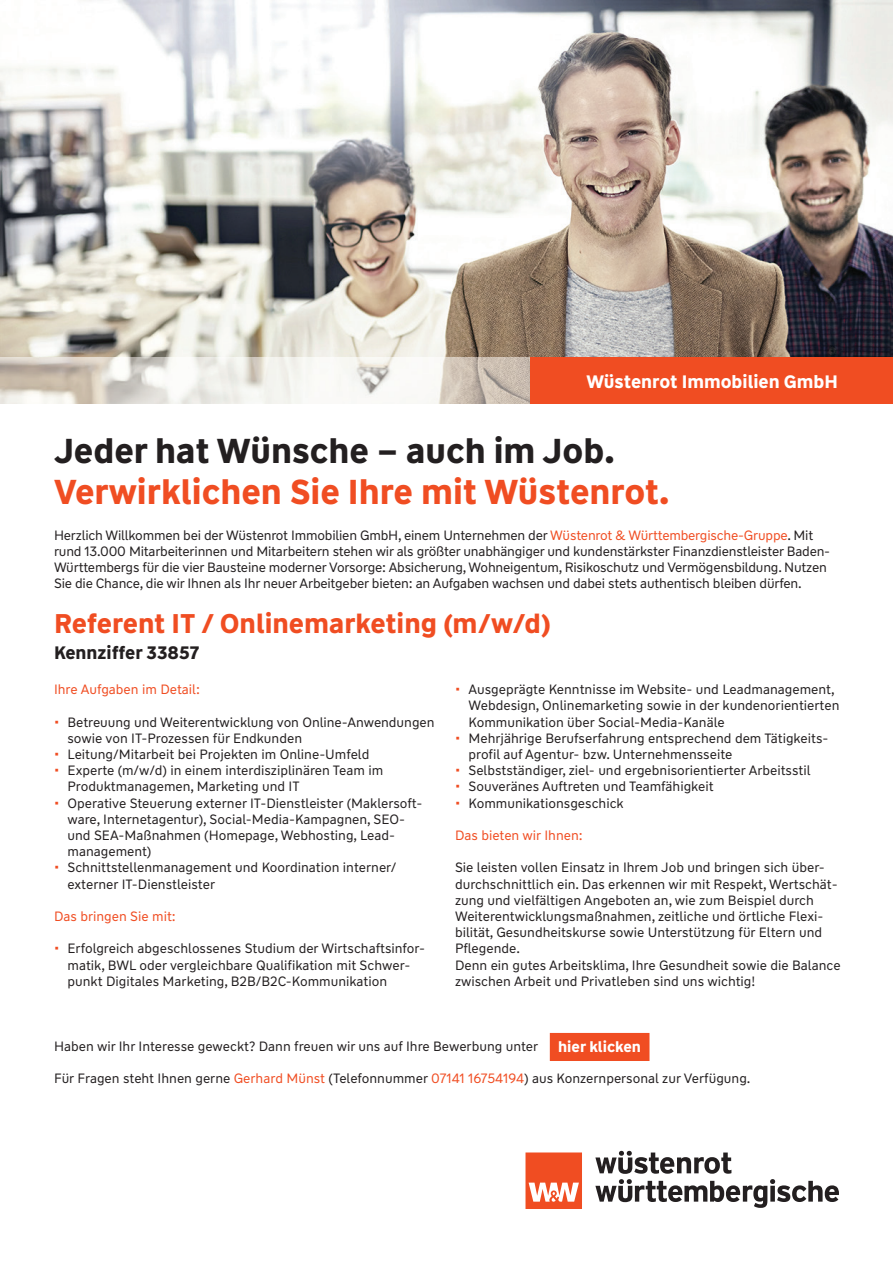
<style>
.page{position:relative;width:893px;height:1263px;background:#fff}
.page>*{position:absolute;margin:0;border:0;box-sizing:border-box;transform-origin:0 0}
.t1{font:700 34.5px "WW Type";color:#f04d22}
.t2{font:700 34.5px "WW Type";color:#231f20}
.t3{font:700 27px "WW Type";color:#f04d22}
.t4{font:700 18px "WW Type";color:#fff}
.t5{font:700 18px "WW Type";color:#231f20}
.t6{font:700 15px "WW Type";color:#fff}
.t7{font:13.5px/16.2px "WW Type";color:#231f20}
.t8{font:13.5px "WW Type";color:#f04d22}
.s1{color:#f04d22}
</style>
<div class="page">
<img style="left:0;top:0;width:893px;height:358px">
<img style="left:0;top:358px;width:530px;height:46px">
<div style="left:530px;top:358px;width:363px;height:46px;background:#f04d22"></div>
<svg style="left:525px;top:1152px;width:57px;height:57px;background:#f2704e"></svg>
<svg style="left:595px;top:1151px;width:244px;height:57px"></svg>
<div style="left:550px;top:1033px;width:99px;height:28px;background:#f04d22"></div>
<h3 class="t4" style="left:586px;top:369px;width:253px">Wüstenrot Immobilien GmbH</h3>
<h1 class="t2" style="left:54px;top:428px;width:562px">Jeder hat Wünsche – auch im Job.</h1>
<h1 class="t1" style="left:54px;top:469px;width:617px">Verwirklichen Sie Ihre mit Wüstenrot.</h1>
<p class="t7" style="left:54px;top:527px;width:778px">Herzlich Willkommen bei der Wüstenrot Immobilien GmbH, einem Unternehmen der <span class="s1">Wüstenrot &amp; Württembergische-Gruppe</span>. Mit rund 13.000 Mitarbeiterinnen und Mitarbeitern stehen wir als größter unabhängiger und kundenstärkster Finanzdienstleister Baden-Württembergs für die vier Bausteine moderner Vorsorge: Absicherung, Wohneigentum, Risikoschutz und Vermögensbildung. Nutzen Sie die Chance, die wir Ihnen als Ihr neuer Arbeitgeber bieten: an Aufgaben wachsen und dabei stets authentisch bleiben dürfen.</p>
<h2 class="t3" style="left:54px;top:605px;width:498px">Referent IT / Onlinemarketing (m/w/d)</h2>
<h3 class="t5" style="left:54px;top:641px;width:147px">Kennziffer 33857</h3>
<p class="t8" style="left:54px;top:681px;width:147px">Ihre Aufgaben im Detail:</p>
<p class="t7" style="left:68px;top:714px;width:368px;text-indent:-14px"><span class="s1">•</span> Betreuung und Weiterentwicklung von Online-Anwendungen sowie von IT-Prozessen für Endkunden</p>
<p class="t7" style="left:54px;top:746px;width:317px"><span class="s1">•</span> Leitung/Mitarbeit bei Projekten im Online-Umfeld</p>
<p class="t7" style="left:68px;top:762px;width:317px;text-indent:-14px"><span class="s1">•</span> Experte (m/w/d) in einem interdisziplinären Team im<br>Produktmanagemen, Marketing und IT</p>
<p class="t7" style="left:68px;top:795px;width:357px;text-indent:-14px"><span class="s1">•</span> Operative Steuerung externer IT-Dienstleister (Maklersoft&shy;ware, Internetagentur), Social-Media-Kampagnen, SEO&shy;und SEA-Maßnahmen (Homepage, Webhosting, Lead&shy;management)</p>
<p class="t7" style="left:68px;top:860px;width:331px;text-indent:-14px"><span class="s1">•</span> Schnittstellenmanagement und Koordination interner/ externer IT-Dienstleister</p>
<p class="t8" style="left:54px;top:908px;width:123px">Das bringen Sie mit:</p>
<p class="t7" style="left:68px;top:941px;width:359px;text-indent:-14px"><span class="s1">•</span> Erfolgreich abgeschlossenes Studium der Wirtschaftsinfor&shy;matik, BWL oder vergleichbare Qualifikation mit Schwer&shy;punkt Digitales Marketing, B2B/B2C-Kommunikation</p>
<p class="t7" style="left:468px;top:681px;width:372px;text-indent:-14px"><span class="s1">•</span> Ausgeprägte Kenntnisse im Website- und Leadmanagement,<br>Webdesign, Onlinemarketing sowie in der kundenorientierten<br>Kommunikation über Social-Media-Kanäle</p>
<p class="t7" style="left:468px;top:730px;width:361px;text-indent:-14px"><span class="s1">•</span> Mehrjährige Berufserfahrung entsprechend dem Tätigkeits&shy;profil auf Agentur- bzw. Unternehmensseite</p>
<p class="t7" style="left:455px;top:762px;width:357px"><span class="s1">•</span> Selbstständiger, ziel- und ergebnisorientierter Arbeitsstil</p>
<p class="t7" style="left:455px;top:779px;width:260px"><span class="s1">•</span> Souveränes Auftreten und Teamfähigkeit</p>
<p class="t7" style="left:455px;top:795px;width:170px"><span class="s1">•</span> Kommunikationsgeschick</p>
<p class="t8" style="left:455px;top:827px;width:129px">Das bieten wir Ihnen:</p>
<p class="t7" style="left:455px;top:860px;width:387px">Sie leisten vollen Einsatz in Ihrem Job und bringen sich über&shy;durchschnittlich ein. Das erkennen wir mit Respekt, Wertschät&shy;zung und vielfältigen Angeboten an, wie zum Beispiel durch Weiterentwicklungsmaßnahmen, zeitliche und örtliche Flexi&shy;bilität, Gesundheitskurse sowie Unterstützung für Eltern und Pflegende.<br>Denn ein gutes Arbeitsklima, Ihre Gesundheit sowie die Balance zwischen Arbeit und Privatleben sind uns wichtig!</p>
<p class="t6" style="left:558px;top:1037px;width:85px">hier klicken</p>
<p class="t7" style="left:54px;top:1038px;width:486px">Haben wir Ihr Interesse geweckt? Dann freuen wir uns auf Ihre Bewerbung unter</p>
<p class="t7" style="left:54px;top:1070px;width:698px">Für Fragen steht Ihnen gerne <span class="s1">Gerhard Münst</span> (Telefonnummer <span class="s1">07141 16754194</span>) aus Konzernpersonal zur Verfügung.</p>
</div>
